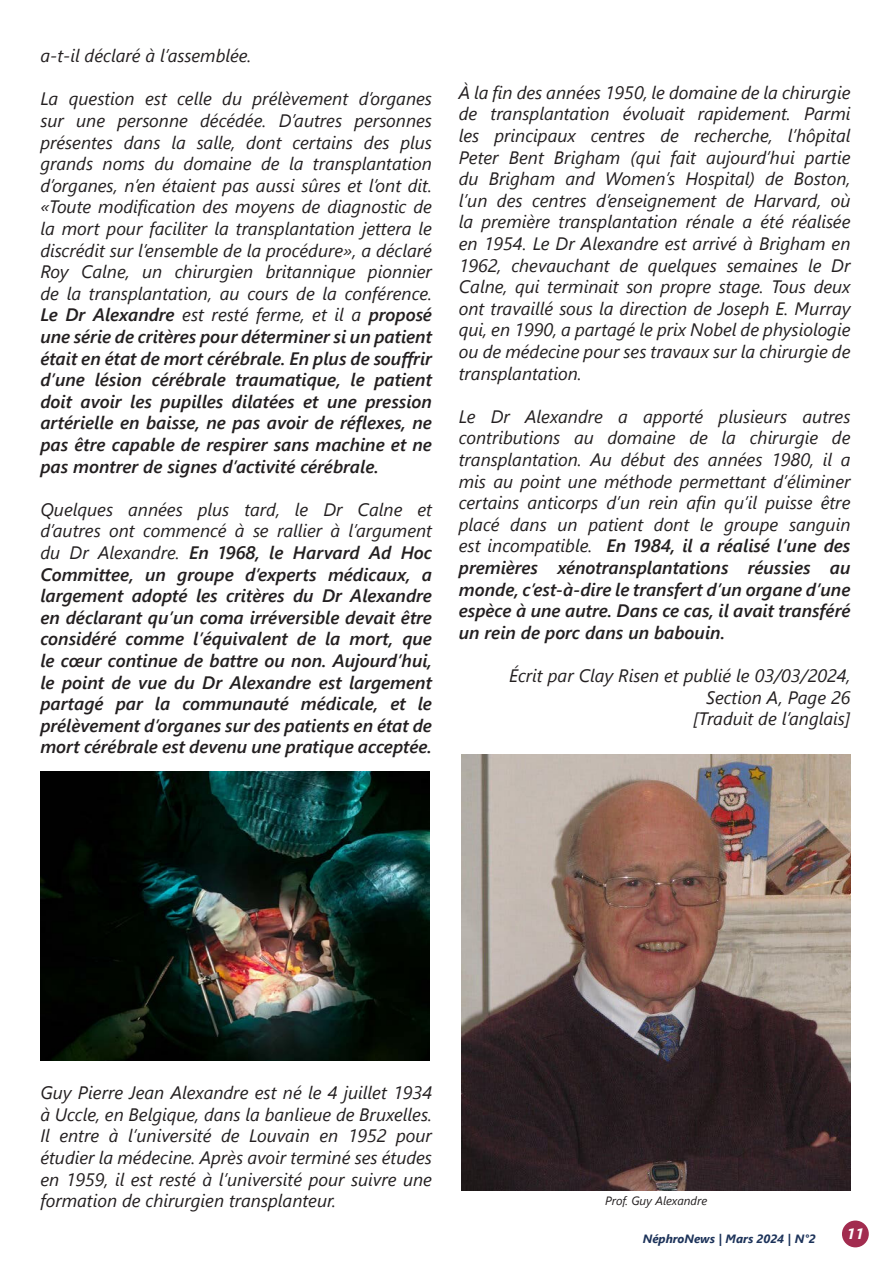
<style>
.page{position:relative;width:893px;height:1263px;background:#fff}
.page>*{position:absolute;margin:0;border:0;box-sizing:border-box;transform-origin:0 0}
.t1{font:italic 18px/21.6px "Segoe UI";color:#231f20;text-align:justify}
.t2{font:italic 600 18px/21.6px "Segoe UI";color:#231f20;text-align:justify}
.t3{font:italic 700 15px "Segoe UI";color:#fff}
.t4{font:italic 700 12px "Segoe UI";color:#1d335a}
.t5{font:italic 12px "Segoe UI";color:#231f20}
.s1{font-weight:600}
.s2{font-weight:400}
</style>
<div class="page">
<img style="left:462px;top:755px;width:388px;height:436px">
<img style="left:41px;top:772px;width:388px;height:289px">
<div style="left:842px;top:1220px;width:27px;height:27px;background:#a22c4f;border-radius:50%"></div>
<p class="t1" style="left:40px;top:42px;width:213px">a-t-il déclaré à l’assemblée.</p>
<p class="t1" style="left:40px;top:85px;width:393px">La question est celle du prélèvement d’organes sur une personne décédée. D’autres personnes présentes dans la salle, dont certains des plus grands noms du domaine de la transplantation d’organes, n’en étaient pas aussi sûres et l’ont dit. «Toute modification des moyens de diagnostic de la mort pour faciliter la transplantation jettera le discrédit sur l’ensemble de la procédure», a déclaré Roy Calne, un chirurgien britannique pionnier de la transplantation, au cours de la conférence.<br><span class="s1">Le Dr Alexandre</span> est resté ferme, et il a <span class="s1">proposé une série de critères pour déterminer si un patient était en état de mort cérébrale. En plus de souffrir d’une lésion cérébrale traumatique, le patient doit avoir les pupilles dilatées et une pression artérielle en baisse, ne pas avoir de réflexes, ne pas être capable de respirer sans machine et ne pas montrer de signes d’activité cérébrale.</span></p>
<p class="t2" style="left:40px;top:496px;width:393px"><span class="s2">Quelques années plus tard, le Dr Calne et d’autres ont commencé à se rallier à l’argument du Dr Alexandre.</span> En 1968, le Harvard Ad Hoc Committee, un groupe d’experts médicaux, a largement adopté les critères du Dr Alexandre en déclarant qu’un coma irréversible devait être considéré comme l’équivalent de la mort, que le cœur continue de battre ou non. Aujourd’hui, le point de vue du Dr Alexandre est largement partagé par la communauté médicale, et le prélèvement d’organes sur des patients en état de mort cérébrale est devenu une pratique acceptée.</p>
<p class="t1" style="left:459px;top:79px;width:393px">À la fin des années 1950, le domaine de la chirurgie de transplantation évoluait rapidement. Parmi les principaux centres de recherche, l’hôpital Peter Bent Brigham (qui fait aujourd’hui partie du Brigham and Women’s Hospital) de Boston, l’un des centres d’enseignement de Harvard, où la première transplantation rénale a été réalisée en 1954. Le Dr Alexandre est arrivé à Brigham en 1962, chevauchant de quelques semaines le Dr Calne, qui terminait son propre stage. Tous deux ont travaillé sous la direction de Joseph E. Murray qui, en 1990, a partagé le prix Nobel de physiologie ou de médecine pour ses travaux sur la chirurgie de transplantation.</p>
<p class="t1" style="left:459px;top:403px;width:393px">Le Dr Alexandre a apporté plusieurs autres contributions au domaine de la chirurgie de transplantation. Au début des années 1980, il a mis au point une méthode permettant d’éliminer certains anticorps d’un rein afin qu’il puisse être placé dans un patient dont le groupe sanguin est incompatible. <span class="s1">En 1984, il a réalisé l’une des premières xénotransplantations réussies au monde, c’est-à-dire le transfert d’un organe d’une espèce à une autre. Dans ce cas, il avait transféré un rein de porc dans un babouin.</span></p>
<p class="t1" style="left:509px;top:662px;width:343px">Écrit par Clay Risen et publié le 03/03/2024,</p>
<p class="t1" style="left:706px;top:684px;width:146px">Section A, Page 26</p>
<p class="t1" style="left:693px;top:705px;width:159px">[Traduit de l’anglais]</p>
<p class="t1" style="left:40px;top:1079px;width:393px">Guy Pierre Jean Alexandre est né le 4 juillet 1934 à Uccle, en Belgique, dans la banlieue de Bruxelles.<br>Il entre à l’université de Louvain en 1952 pour étudier la médecine. Après avoir terminé ses études en 1959, il est resté à l’université pour suivre une formation de chirurgien transplanteur.</p>
<p class="t5" style="left:605px;top:1189px;width:104px">Prof. Guy Alexandre</p>
<p class="t4" style="left:643px;top:1227px;width:174px">NéphroNews | Mars 2024 | N°2</p>
<p class="t3" style="left:847px;top:1219px;width:19px">11</p>
</div>
